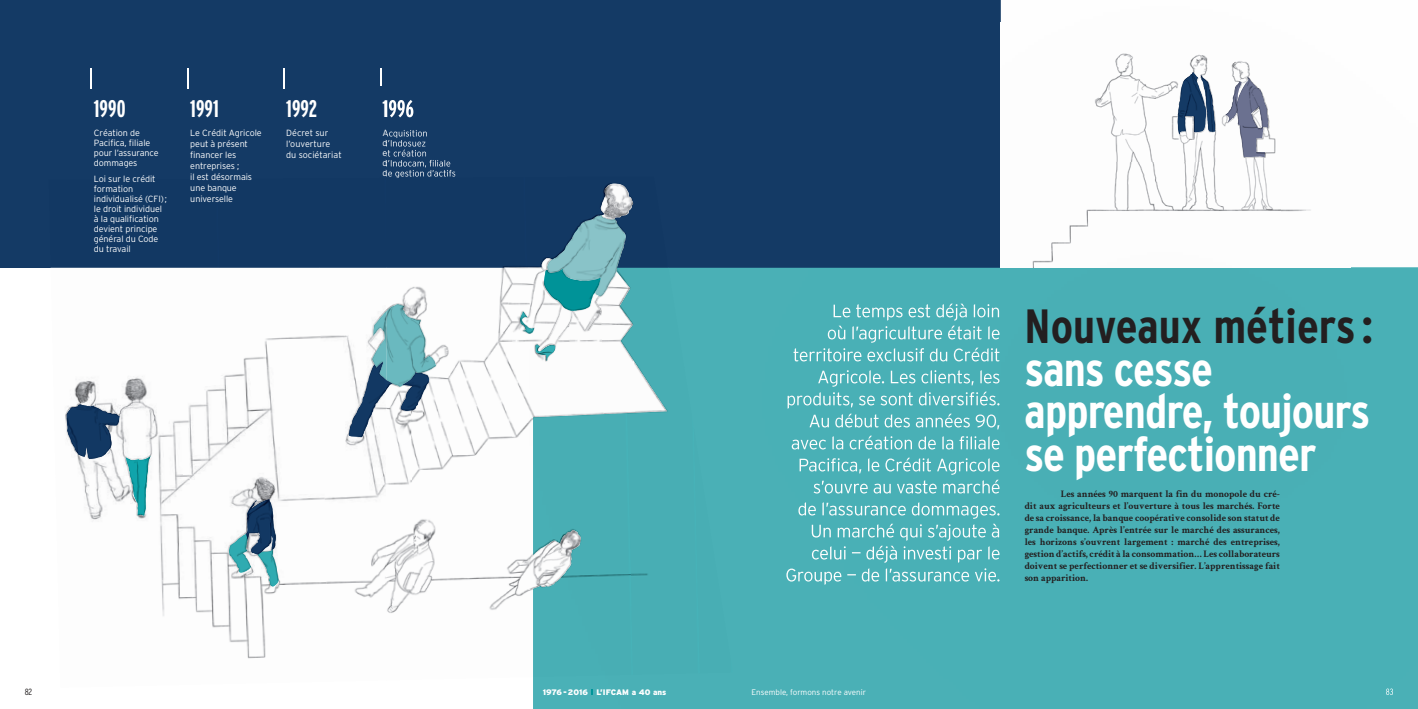
<style>
.page{position:relative;width:1418px;height:709px;background:#fff}
.page>*{position:absolute;margin:0;border:0;box-sizing:border-box;transform-origin:0 0}
.t1{font:700 condensed 48px/42.5px "Interstate";letter-spacing:-.02em;color:#fff}
.t2{font:700 condensed 48px "Interstate";color:#231f20}
.t3{font:700 extra-condensed 24px "Interstate";color:#fff}
.t4{font:700 10px/12px "Crimson Text";color:#231f20;text-align:justify}
.t5{font:300 9px/10px "Interstate";letter-spacing:-.01em;color:#fff}
.t6{font:300 condensed 9px "Interstate";color:#231f20}
.t7{font:300 8px "Interstate";color:#fff}
.t8{font:900 8px "Interstate";color:#fff}
</style>
<div class="page">
<svg style="left:270px;top:499px;width:9px;height:50px"></svg>
<div style="left:0;top:0;width:1000px;height:267px;background:#143a65"></div>
<img style="left:51px;top:267px;width:134px;height:1px">
<img style="left:185px;top:267px;width:134px;height:99px">
<img style="left:319px;top:267px;width:67px;height:233px">
<img style="left:65px;top:377px;width:122px;height:97px">
<img style="left:187px;top:366px;width:137px;height:108px">
<img style="left:82px;top:474px;width:107px;height:105px">
<img style="left:189px;top:474px;width:81px;height:102px">
<img style="left:329px;top:545px;width:57px;height:53px">
<img style="left:161px;top:579px;width:31px;height:37px">
<img style="left:192px;top:576px;width:137px;height:83px">
<img style="left:66px;top:405px;width:54px;height:54px">
<img style="left:258px;top:549px;width:21px;height:37px">
<img style="left:229px;top:533px;width:22px;height:39px">
<img style="left:246px;top:500px;width:21px;height:51px">
<img style="left:372px;top:311px;width:14px;height:50px">
<img style="left:126px;top:456px;width:25px;height:59px">
<svg style="left:91px;top:68px;width:1px;height:20px"></svg>
<svg style="left:187px;top:68px;width:1px;height:20px"></svg>
<svg style="left:380px;top:68px;width:1px;height:17px"></svg>
<svg style="left:283px;top:68px;width:1px;height:20px"></svg>
<img style="left:533px;top:677px;width:35px;height:32px">
<div style="left:684px;top:267px;width:733px;height:68px;background:#49b0b6"></div>
<div style="left:684px;top:335px;width:733px;height:204px;background:#49afb5"></div>
<div style="left:710px;top:539px;width:707px;height:170px;background:#49b0b6"></div>
<div style="left:568px;top:673px;width:142px;height:36px;background:#4ab0b6"></div>
<img style="left:1032px;top:53px;width:279px;height:214px">
<img style="left:1177px;top:72px;width:29px;height:63px">
<img style="left:1200px;top:75px;width:15px;height:57px">
<img style="left:1225px;top:78px;width:23px;height:79px">
<img style="left:386px;top:267px;width:118px;height:66px">
<img style="left:417px;top:333px;width:116px;height:103px">
<img style="left:386px;top:387px;width:31px;height:226px">
<img style="left:411px;top:436px;width:108px;height:106px">
<img style="left:413px;top:539px;width:120px;height:74px">
<div style="left:667px;top:267px;width:17px;height:101px;background:#48aeb4"></div>
<div style="left:630px;top:368px;width:68px;height:237px;background:#48aeb4"></div>
<div style="left:533px;top:418px;width:97px;height:121px;background:#48aeb4"></div>
<div style="left:694px;top:428px;width:38px;height:245px;background:#48b0b6"></div>
<div style="left:533px;top:539px;width:100px;height:138px;background:#48aeb4"></div>
<div style="left:631px;top:605px;width:68px;height:69px;background:#48aeb4"></div>
<img style="left:386px;top:304px;width:50px;height:83px">
<svg style="left:348px;top:361px;width:45px;height:76px"></svg>
<img style="left:400px;top:372px;width:29px;height:39px">
<svg style="left:504px;top:183px;width:163px;height:235px"></svg>
<img style="left:599px;top:271px;width:17px;height:25px">
<img style="left:547px;top:215px;width:54px;height:63px">
<img style="left:548px;top:268px;width:52px;height:24px">
<img style="left:526px;top:530px;width:54px;height:59px">
<svg style="left:1385px;top:688px;width:7px;height:7px"></svg>
<img style="left:386px;top:130px;width:41px;height:8px">
<img style="left:386px;top:140px;width:40px;height:6px">
<img style="left:386px;top:150px;width:41px;height:6px">
<img style="left:386px;top:160px;width:65px;height:7px">
<img style="left:386px;top:170px;width:69px;height:8px">
<img style="left:386px;top:100px;width:27px;height:17px">
<img style="left:833px;top:304px;width:167px;height:17px">
<img style="left:827px;top:326px;width:173px;height:17px">
<img style="left:793px;top:348px;width:207px;height:13px">
<img style="left:818px;top:370px;width:182px;height:17px">
<img style="left:787px;top:392px;width:213px;height:17px">
<img style="left:809px;top:414px;width:191px;height:15px">
<img style="left:791px;top:436px;width:209px;height:13px">
<img style="left:799px;top:458px;width:201px;height:17px">
<img style="left:813px;top:480px;width:187px;height:13px">
<img style="left:798px;top:502px;width:202px;height:17px">
<img style="left:811px;top:524px;width:189px;height:17px">
<img style="left:812px;top:546px;width:188px;height:17px">
<img style="left:786px;top:568px;width:214px;height:17px">
<h2 class="t3" style="left:94px;top:94px;width:33px">1990</h2>
<p class="t5" style="left:94px;top:128px;width:66px">Création de<br>Pacifica, filiale pour l’assurance dommages</p>
<p class="t5" style="left:94px;top:174px;width:75px">Loi sur le crédit formation individualisé (CFI) ; le droit individuel à la qualification devient principe général du Code du travail</p>
<h2 class="t3" style="left:190px;top:94px;width:30px">1991</h2>
<h2 class="t3" style="left:286px;top:94px;width:32px">1992</h2>
<p class="t5" style="left:286px;top:127px;width:57px;line-height:11px">Décret sur l’ouverture du sociétariat</p>
<p class="t5" style="left:190px;top:127px;width:73px;line-height:11px">Le Crédit Agricole peut à présent financer les entreprises ;<br>il est désormais une banque universelle</p>
<p class="t6" style="left:25px;top:686px;width:9px">82</p>
<p class="t8" style="left:543px;top:687px;width:125px">1976 - 2016 L’IFCAM a 40 ans</p>
<p class="t7" style="left:751px;top:687px;width:116px">Ensemble, formons notre avenir</p>
<h1 class="t2" style="left:1024px;top:297px;width:350px">Nouveaux métiers :</h1>
<h1 class="t1" style="left:1024px;top:347px;width:347px">sans cesse apprendre, toujours se perfectionner</h1>
<p class="t4" style="left:1024px;top:487px;width:257px;text-indent:36px">Les années 90 marquent la fin du monopole du cré&shy;dit aux agriculteurs et l’ouverture à tous les marchés. Forte de sa croissance, la banque coopérative consolide son statut de grande banque. Après l’entrée sur le marché des assurances, les horizons s’ouvrent largement : marché des entreprises, gestion d’actifs, crédit à la consommation… Les collaborateurs doivent se perfectionner et se diversifier. L’apprentissage fait son apparition.</p>
</div>
